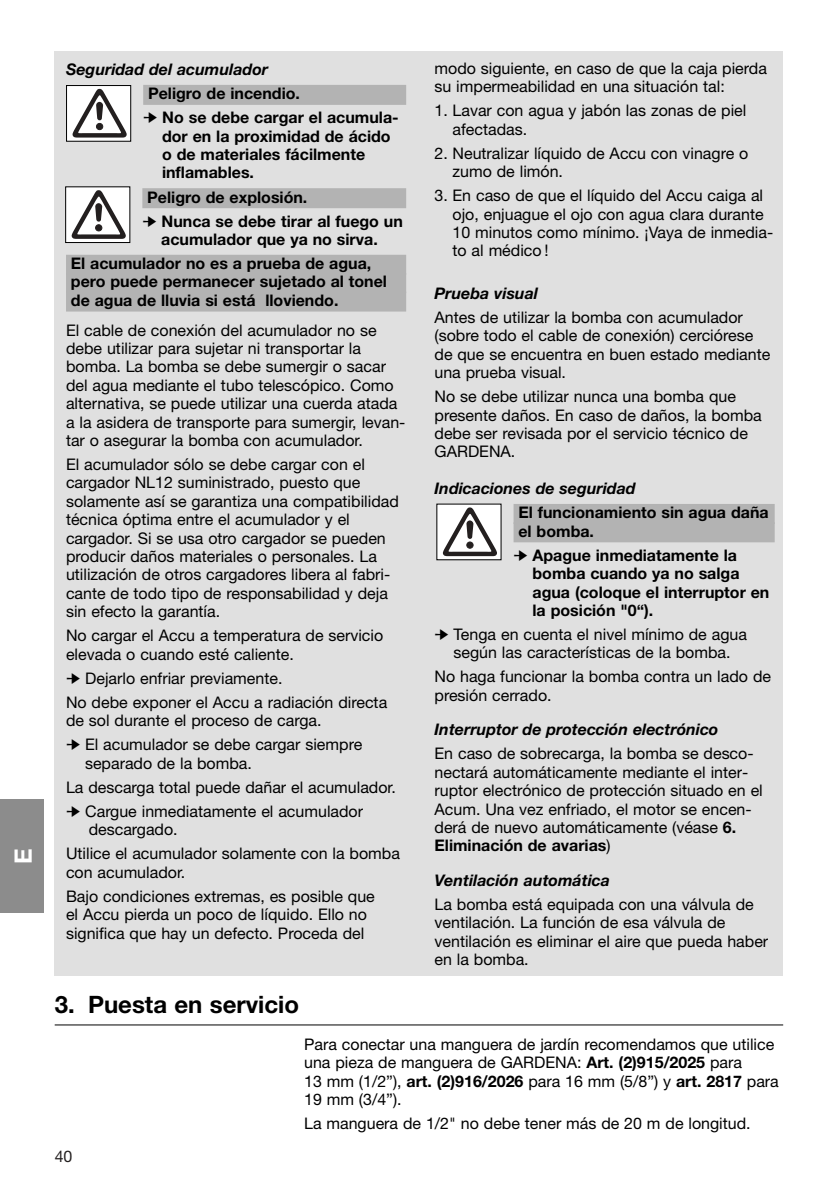
<style>
.page{position:relative;width:840px;height:1190px;background:#fff}
.page>*{position:absolute;margin:0;border:0;box-sizing:border-box;transform-origin:0 0}
.t1{font:700 24px "Helvetica Neue";color:#000}
.t2{font:700 24px "Helvetica Neue";color:#fff}
.t3{font:16px/18.4px "Helvetica Neue";color:#000}
.t4{font:700 16px/18.4px "Helvetica Neue";color:#000}
.t5{font:italic 700 16px "Helvetica Neue";color:#000}
.t6{font:16px "Helvetica Neue";color:#231f1f}
.s1{font-weight:700}
</style>
<div class="page">
<div style="left:0;top:799px;width:43px;height:114px;background:#8c8c8c"></div>
<div style="left:55px;top:52px;width:728px;height:924px;background:#e0e0e0"></div>
<div style="left:143px;top:85px;width:263px;height:20px;background:#b3b3b3"></div>
<div style="left:142px;top:188px;width:264px;height:20px;background:#b3b3b3"></div>
<div style="left:66px;top:255px;width:340px;height:20px;background:#b3b3b3"></div>
<div style="left:66px;top:273px;width:340px;height:20px;background:#b3b3b3"></div>
<div style="left:66px;top:292px;width:340px;height:20px;background:#b3b3b3"></div>
<div style="left:67px;top:86px;width:63px;height:55px;background:#fff"></div>
<svg style="left:72px;top:89px;width:55px;height:49px"></svg>
<div style="left:66px;top:85px;width:65px;height:57px;border:1px solid #000"></div>
<div style="left:66px;top:187px;width:63px;height:55px;background:#fff"></div>
<svg style="left:71px;top:190px;width:55px;height:49px"></svg>
<div style="left:65px;top:186px;width:65px;height:57px;border:1px solid #000"></div>
<svg style="left:54px;top:503px;width:730px;height:523px"></svg>
<h1 class="t2" style="left:15px;top:864px;width:17px;rotate:-90deg">E</h1>
<p class="t5" style="left:66px;top:64px;width:204px">Seguridad del acumulador</p>
<p class="t4" style="left:148px;top:86px;width:153px">Peligro de incendio.</p>
<p class="t4" style="left:162px;top:110px;width:238px;text-indent:-19px">➔ No se debe cargar el acumula&shy;dor en la proximidad de ácido o de materiales fácilmente inflamables.</p>
<p class="t4" style="left:147px;top:189px;width:162px">Peligro de explosión.</p>
<p class="t4" style="left:142px;top:213px;width:262px;text-align:center">➔ Nunca se debe tirar al fuego un acumulador que ya no sirva.</p>
<p class="t4" style="left:71px;top:256px;width:318px">El acumulador no es a prueba de agua, pero puede permanecer sujetado al tonel de agua de lluvia si está lloviendo.</p>
<p class="t3" style="left:66px;top:322px;width:341px">El cable de conexión del acumulador no se debe utilizar para sujetar ni transportar la bomba. La bomba se debe sumergir o sacar del agua mediante el tubo telescópico. Como alternativa, se puede utilizar una cuerda atada a la asidera de transporte para sumergir, levan&shy;tar o asegurar la bomba con acumulador.</p>
<p class="t3" style="left:66px;top:457px;width:334px">El acumulador sólo se debe cargar con el cargador NL12 suministrado, puesto que solamente así se garantiza una compatibilidad técnica óptima entre el acumulador y el cargador. Si se usa otro cargador se pueden producir daños materiales o personales. La utilización de otros cargadores libera al fabri&shy;cante de todo tipo de responsabilidad y deja sin efecto la garantía.</p>
<p class="t3" style="left:66px;top:628px;width:319px">No cargar el Accu a temperatura de servicio elevada o cuando esté caliente.</p>
<p class="t3" style="left:66px;top:668px;width:323px;line-height:24px">➔ Dejarlo enfriar previamente.<br>No debe exponer el Accu a radiación directa</p>
<p class="t3" style="left:66px;top:713px;width:257px">de sol durante el proceso de carga.</p>
<p class="t3" style="left:85px;top:737px;width:279px;text-indent:-19px">➔ El acumulador se debe cargar siempre separado de la bomba.</p>
<p class="t3" style="left:66px;top:780px;width:331px">La descarga total puede dañar el acumulador.</p>
<p class="t3" style="left:89px;top:804px;width:276px;text-indent:-23px">➔ Cargue inmediatamente el acumulador descargado.</p>
<p class="t3" style="left:66px;top:846px;width:335px">Utilice el acumulador solamente con la bomba con acumulador.</p>
<p class="t3" style="left:66px;top:889px;width:310px">Bajo condiciones extremas, es posible que el Accu pierda un poco de líquido. Ello no significa que hay un defecto. Proceda del</p>
<h1 class="t1" style="left:55px;top:996px;width:246px">3. Puesta en servicio</h1>
<p class="t3" style="left:435px;top:60px;width:334px">modo siguiente, en caso de que la caja pierda su impermeabilidad en una situación tal:</p>
<p class="t3" style="left:453px;top:103px;width:295px;text-indent:-18px">1. Lavar con agua y jabón las zonas de piel afectadas.</p>
<p class="t3" style="left:453px;top:145px;width:297px;text-indent:-18px">2. Neutralizar líquido de Accu con vinagre o zumo de limón.</p>
<p class="t3" style="left:453px;top:188px;width:322px;text-indent:-18px">3. En caso de que el líquido del Accu caiga al ojo, enjuague el ojo con agua clara durante 10 minutos como mínimo. ¡Vaya de inmedia&shy;to al médico !</p>
<p class="t5" style="left:435px;top:287px;width:105px">Prueba visual</p>
<p class="t3" style="left:435px;top:310px;width:337px">Antes de utilizar la bomba con acumulador (sobre todo el cable de conexión) cerciórese de que se encuentra en buen estado mediante una prueba visual.</p>
<p class="t3" style="left:435px;top:389px;width:329px">No se debe utilizar nunca una bomba que presente daños. En caso de daños, la bomba debe ser revisada por el servicio técnico de GARDENA.</p>
<p class="t5" style="left:435px;top:483px;width:203px">Indicaciones de seguridad</p>
<p class="t4" style="left:518px;top:505px;width:252px">El funcionamiento sin agua daña el bomba.</p>
<p class="t4" style="left:533px;top:547px;width:238px;text-indent:-19px">➔ Apague inmediatamente la bomba cuando ya no salga agua (coloque el interruptor en la posición "0“).</p>
<p class="t3" style="left:435px;top:627px;width:314px;text-align:center">➔ Tenga en cuenta el nivel mínimo de agua según las características de la bomba.</p>
<p class="t3" style="left:435px;top:669px;width:338px">No haga funcionar la bomba contra un lado de presión cerrado.</p>
<p class="t5" style="left:435px;top:724px;width:285px">Interruptor de protección electrónico</p>
<p class="t3" style="left:435px;top:746px;width:330px">En caso de sobrecarga, la bomba se desco&shy;nectará automáticamente mediante el inter&shy;ruptor electrónico de protección situado en el Acum. Una vez enfriado, el motor se encen&shy;derá de nuevo automáticamente (véase <span class="s1">6.<br>Eliminación de avarias</span>)</p>
<p class="t5" style="left:435px;top:874px;width:177px">Ventilación automática</p>
<p class="t3" style="left:435px;top:896px;width:335px">La bomba está equipada con una válvula de ventilación. La función de esa válvula de ventilación es eliminar el aire que pueda haber en la bomba.</p>
<p class="t6" style="left:55px;top:1151px;width:19px">40</p>
<p class="t3" style="left:304px;top:1037px;width:476px">Para conectar una manguera de jardín recomendamos que utilice una pieza de manguera de GARDENA: <span class="s1">Art. (2)915/2025</span> para<br>13 mm (1/2”), <span class="s1">art. (2)916/2026</span> para 16 mm (5/8”) y <span class="s1">art. 2817</span> para 19 mm (3/4”).</p>
<p class="t3" style="left:304px;top:1116px;width:448px">La manguera de 1/2" no debe tener más de 20 m de longitud.</p>
</div>
